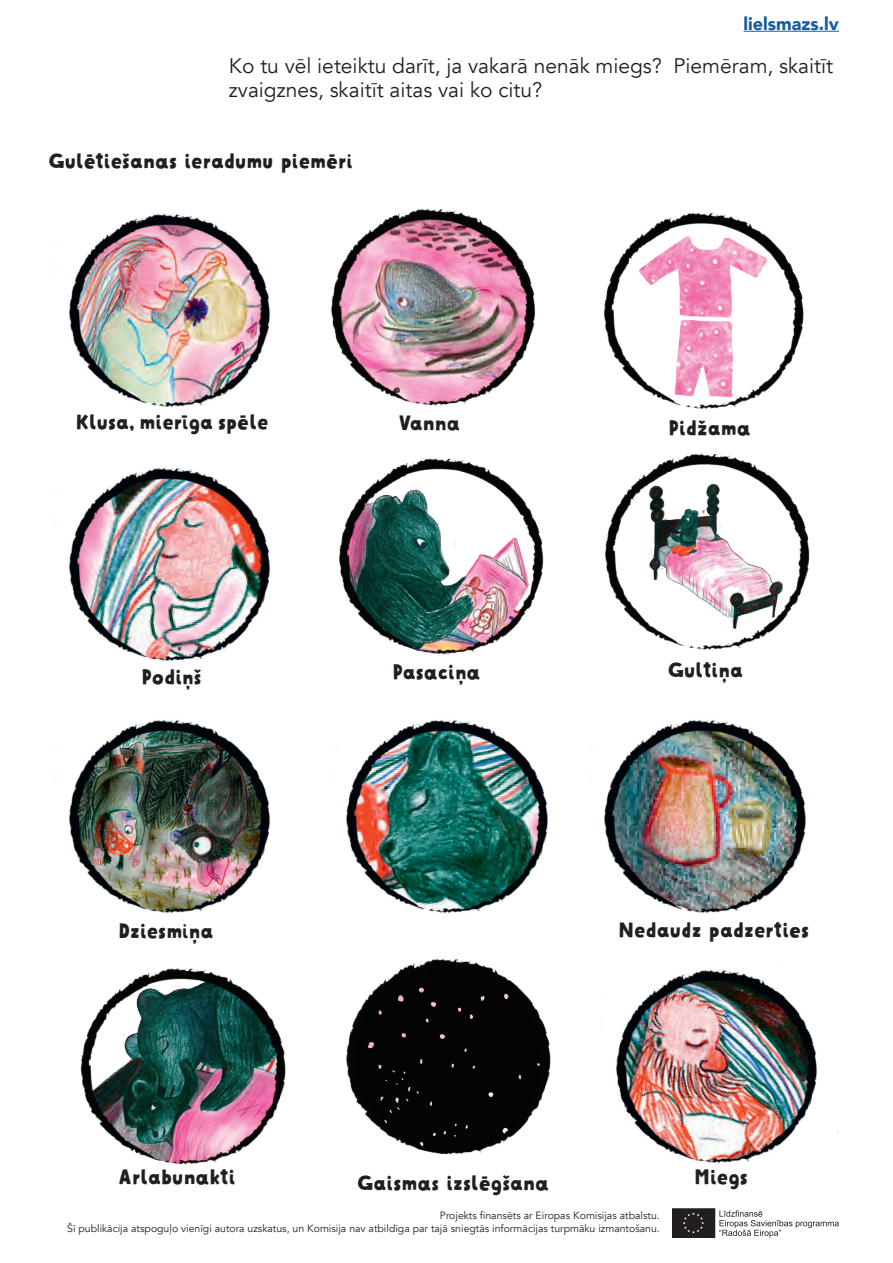
<style>
.page{position:relative;width:893px;height:1263px;background:#fff}
.page>*{position:absolute;margin:0;border:0;box-sizing:border-box;transform-origin:0 0}
.t1{font:21px "Mrs Lollipop";color:#231f20}
.t2{font:21px/24px "Avenir";color:#231f20}
.t3{font:900 18px "Avenir";color:#175d9e}
.t4{font:10.5px/12.6px "Avenir";color:#231f20;text-align:right}
</style>
<div class="page">
<div style="left:672px;top:1209px;width:43px;height:28px;background:#231f20"></div>
<svg style="left:683px;top:1215px;width:21px;height:18px"></svg>
<svg style="left:719px;top:1215px;width:120px;height:22px"></svg>
<hr style="left:744px;top:31px;width:95px;height:1px;background:#175d9e">
<img style="left:80px;top:968px;width:206px;height:197px">
<img style="left:605px;top:453px;width:205px;height:132px">
<img style="left:604px;top:212px;width:200px;height:198px">
<img style="left:346px;top:958px;width:205px;height:197px">
<img style="left:331px;top:208px;width:205px;height:198px">
<img style="left:339px;top:458px;width:205px;height:197px">
<img style="left:610px;top:585px;width:194px;height:65px">
<img style="left:69px;top:213px;width:201px;height:195px">
<img style="left:604px;top:719px;width:202px;height:195px">
<img style="left:69px;top:467px;width:201px;height:195px">
<img style="left:616px;top:969px;width:201px;height:195px">
<img style="left:346px;top:719px;width:202px;height:195px">
<img style="left:69px;top:719px;width:201px;height:195px">
<h2 class="t3" style="left:744px;top:8px;width:97px">lielsmazs.lv</h2>
<h1 class="t2" style="left:229px;top:54px;width:606px">Ko tu vēl ieteiktu darīt, ja vakarā nenāk miegs? Piemēram, skaitīt zvaigznes, skaitīt aitas vai ko citu?</h1>
<h1 class="t1" style="left:49px;top:147px;width:306px">Gulētiešanas ieradumu piemēri</h1>
<h1 class="t1" style="left:76px;top:408px;width:194px">Klusa, mierīga spēle</h1>
<h1 class="t1" style="left:142px;top:664px;width:61px">Podiņš</h1>
<h1 class="t1" style="left:399px;top:410px;width:63px">Vanna</h1>
<h1 class="t1" style="left:669px;top:414px;width:84px">Pidžama</h1>
<h1 class="t1" style="left:393px;top:658px;width:90px">Pasaciņa</h1>
<h1 class="t1" style="left:668px;top:656px;width:77px">Gultiņa</h1>
<h1 class="t1" style="left:119px;top:917px;width:96px">Dziesmiņa</h1>
<h1 class="t1" style="left:619px;top:916px;width:192px">Nedaudz padzerties</h1>
<h1 class="t1" style="left:119px;top:1164px;width:118px">Arlabunakti</h1>
<h1 class="t1" style="left:357px;top:1169px;width:193px">Gaismas izslēgšana</h1>
<p class="t4" style="left:67px;top:1210px;width:594px">Projekts finansēts ar Eiropas Komisijas atbalstu.<br>Šī publikācija atspoguļo vienīgi autora uzskatus, un Komisija nav atbildīga par tajā sniegtās informācijas turpmāku izmantošanu.</p>
<h1 class="t1" style="left:695px;top:1164px;width:55px">Miegs</h1>
</div>
